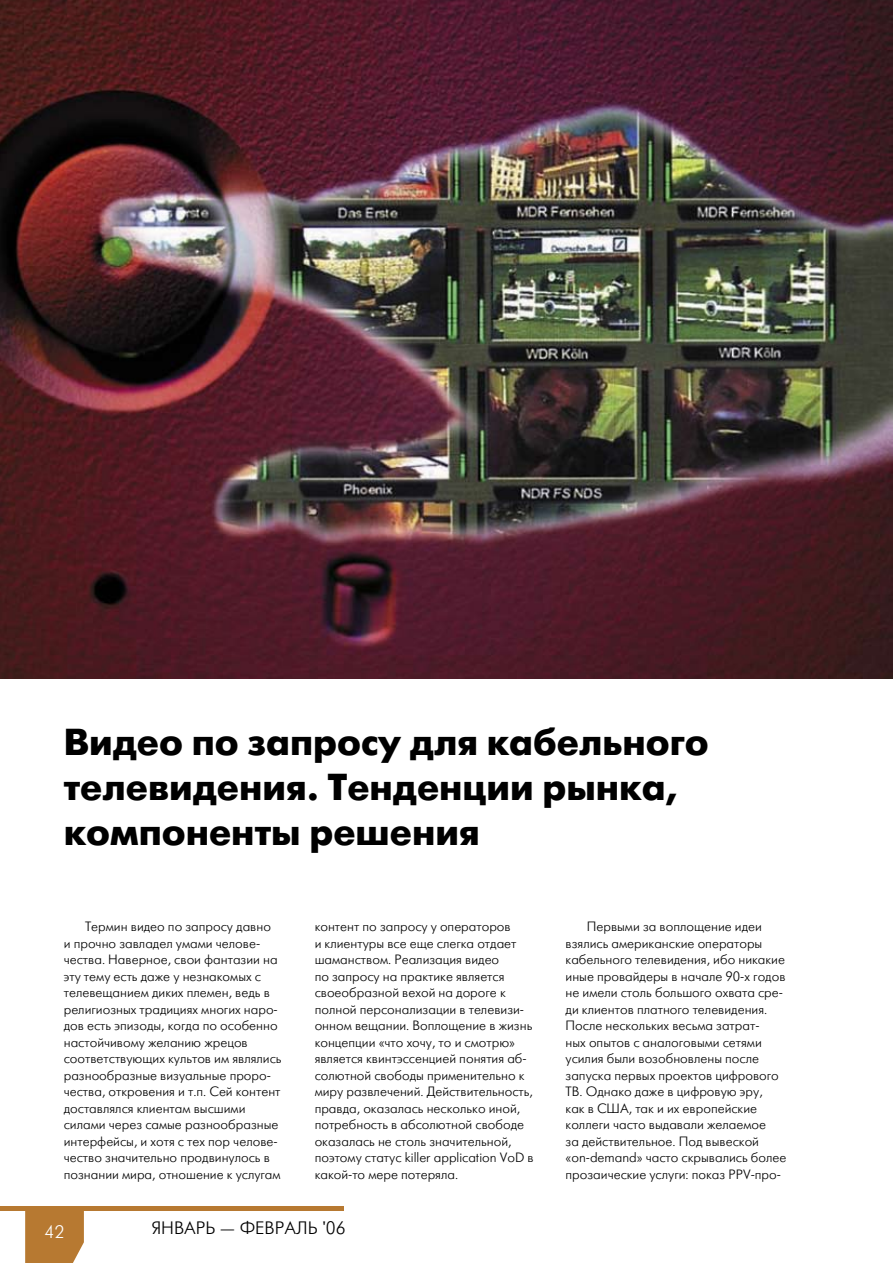
<style>
.page{position:relative;width:893px;height:1263px;background:#fff}
.page>*{position:absolute;margin:0;border:0;box-sizing:border-box;transform-origin:0 0}
.t1{font:700 37.5px/45px "Futuris C";color:#000}
.t2{font:18px "Futuris C";color:#000}
.t3{font:18px "Futuris C";color:#fff}
.t4{font:13.5px/16.5px "Futuris C";color:#000}
</style>
<div class="page">
<div style="left:25px;top:1211px;width:59px;height:52px;background:#b77931"></div>
<div style="left:0;top:1206px;width:343px;height:5px;background:#b77931"></div>
<img style="left:0;top:0;width:892px;height:678px">
<h1 class="t1" style="left:64px;top:720px;width:646px">Видео по запросу для кабельного телевидения. Тенденции рынка, компоненты решения</h1>
<p class="t4" style="left:64px;top:919px;width:219px;text-indent:21px">Термин видео по запросу давно<br>и прочно завладел умами челове&shy;чества. Наверное, свои фантазии на эту тему есть даже у незнакомых с телевещанием диких племен, ведь в религиозных традициях многих наро&shy;дов есть эпизоды, когда по особенно настойчивому желанию жрецов соответствующих культов им являлись разнообразные визуальные проро&shy;чества, откровения и т.п. Сей контент доставлялся клиентам высшими силами через самые разнообразные интерфейсы, и хотя с тех пор челове&shy;чество значительно продвинулось в познании мира, отношение к услугам</p>
<p class="t4" style="left:315px;top:919px;width:221px">контент по запросу у операторов<br>и клиентуры все еще слегка отдает шаманством. Реализация видео<br>по запросу на практике является своеобразной вехой на дороге к полной персонализации в телевизи&shy;онном вещании. Воплощение в жизнь концепции «что хочу, то и смотрю» является квинтэссенцией понятия аб&shy;солютной свободы применительно к миру развлечений. Действительность, правда, оказалась несколько иной, потребность в абсолютной свободе оказалась не столь значительной, поэтому статус killer application VoD в какой-то мере потеряла.</p>
<p class="t4" style="left:566px;top:919px;width:222px;text-indent:21px">Первыми за воплощение идеи взялись американские операторы кабельного телевидения, ибо никакие иные провайдеры в начале 90-х годов не имели столь большого охвата сре&shy;ди клиентов платного телевидения.<br>После нескольких весьма затрат-<br>ных опытов с аналоговыми сетями усилия были возобновлены после запуска первых проектов цифрового ТВ. Однако даже в цифровую эру,<br>как в США, так и их европейские коллеги часто выдавали желаемое<br>за действительное. Под вывеской «on-demand» часто скрывались более прозаические услуги: показ PPV-про-</p>
<h2 class="t3" style="left:45px;top:1222px;width:21px">42</h2>
<h2 class="t2" style="left:151px;top:1218px;width:196px">ЯНВАРЬ — ФЕВРАЛЬ '06</h2>
</div>
